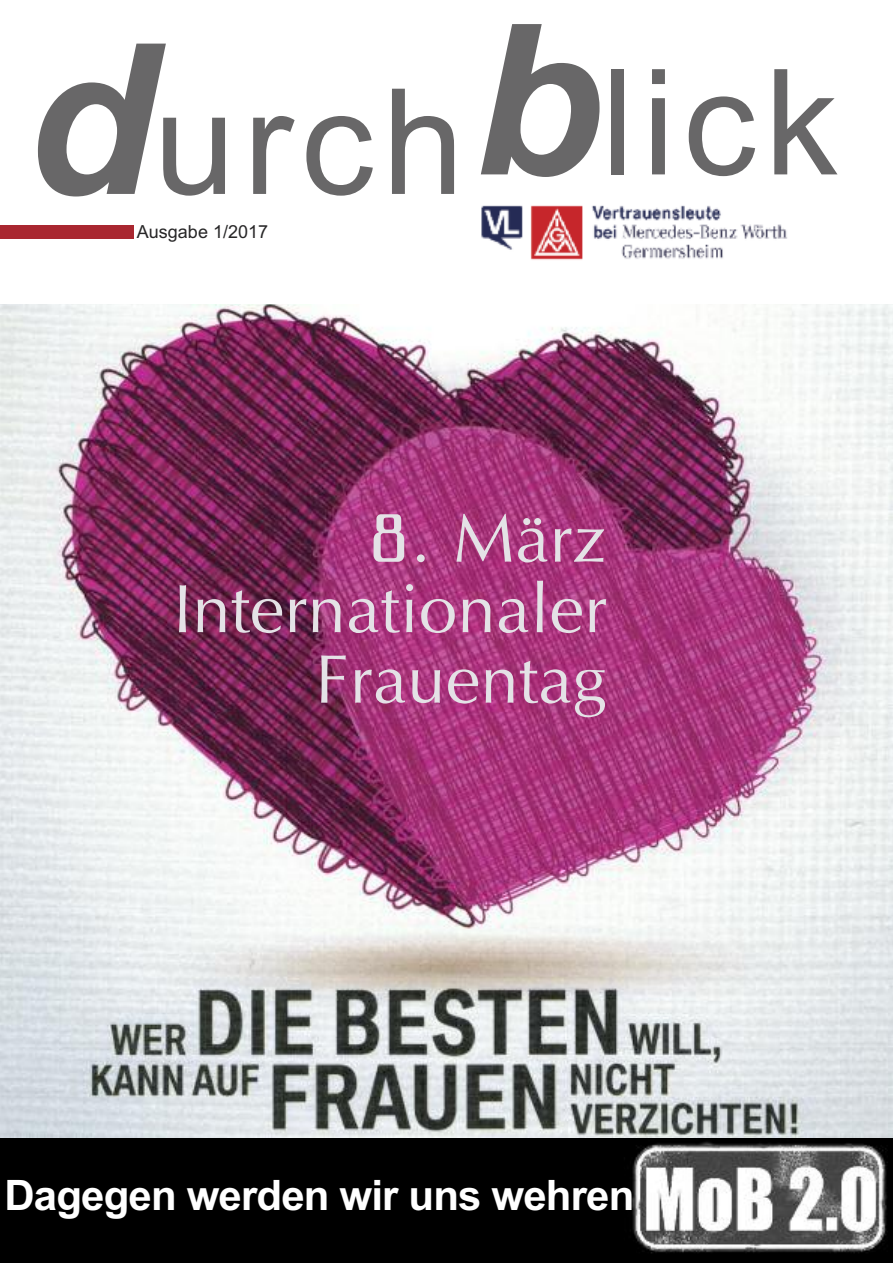
<style>
.page{position:relative;width:893px;height:1263px;background:#fff}
.page>*{position:absolute;margin:0;border:0;box-sizing:border-box;transform-origin:0 0}
.t1{font:147px "Arial";letter-spacing:.055em;color:#686768}
.t2{font:108px "Iris UPC";color:#e4e2e6}
.t3{font:700 42px "Arial";letter-spacing:-.02em;color:#fff}
.t4{font:18px "Arial";color:#272627}
.s1{font-weight:700;font-style:italic;font-size:210px}
</style>
<div class="page">
<img style="left:0;top:1137px;width:893px;height:126px">
<div style="left:0;top:225px;width:134px;height:13px;background:#a92730"></div>
<img style="left:481px;top:205px;width:306px;height:55px">
<img style="left:0;top:304px;width:893px;height:833px">
<h1 class="t1" style="left:26px;top:47px;width:814px"><span class="s1">d</span>urch<span class="s1">b</span>lick</h1>
<p class="t4" style="left:137px;top:221px;width:133px">Ausgabe 1/2017</p>
<p class="t2" style="left:370px;top:461px;width:238px">8. März</p>
<p class="t2" style="left:173px;top:532px;width:436px">Internationaler</p>
<p class="t2" style="left:315px;top:602px;width:293px">Frauentag</p>
<p class="t3" style="left:4px;top:1171px;width:631px">Dagegen werden wir uns wehren</p>
</div>
